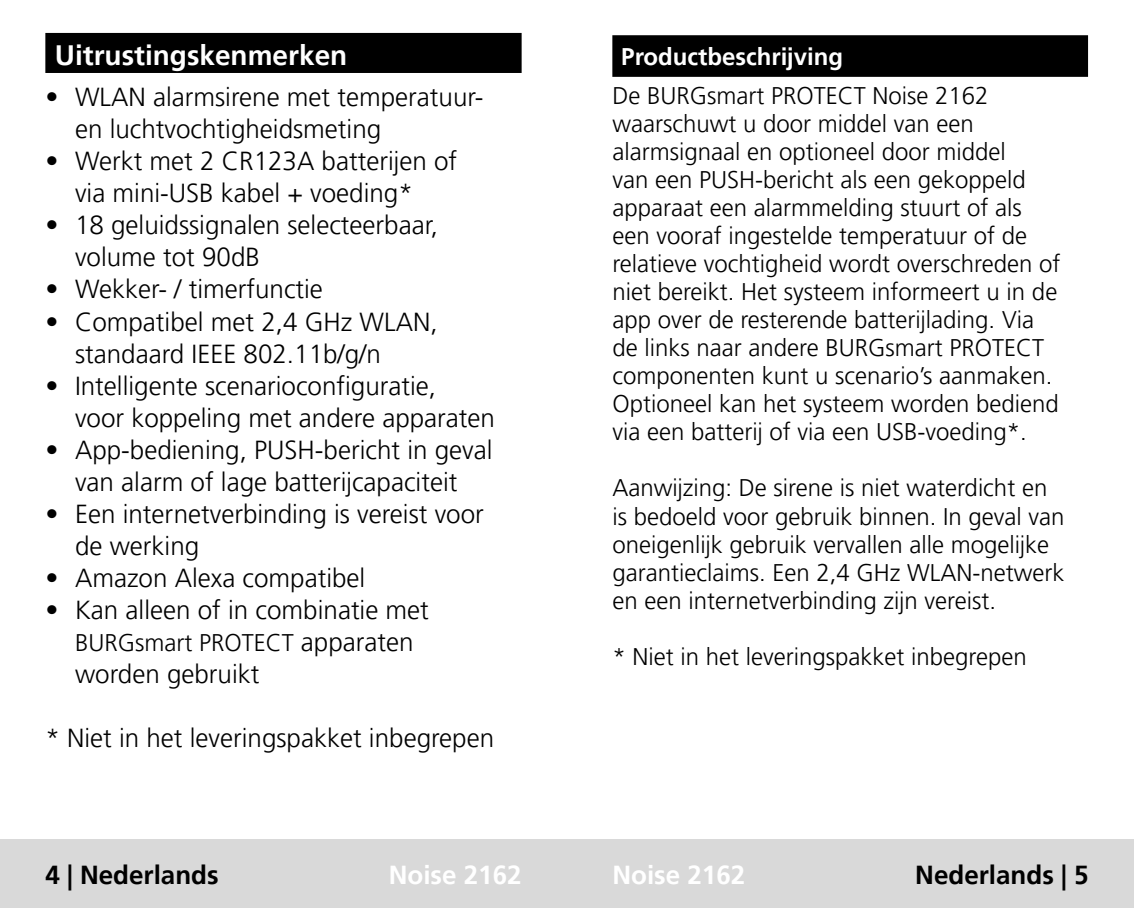
<style>
.page{position:relative;width:1134px;height:908px;background:#fff}
.page>*{position:absolute;margin:0;border:0;box-sizing:border-box;transform-origin:0 0}
.t1{font:700 28px "Frutiger LT Pro";color:#fff}
.t2{font:300 26px/32px "Frutiger LT Pro";color:#000}
.t3{font:700 26px "Frutiger LT Pro";color:#000}
.t4{font:700 26px "Frutiger LT Pro";color:#fff}
.t5{font:300 24px/28px "Frutiger LT Pro";color:#000}
.t6{font:700 24px "Frutiger LT Pro";color:#fff}
.s1{font-size:26px}
</style>
<div class="page">
<div style="left:0;top:839px;width:567px;height:68px;background:#d9d9d9"></div>
<div style="left:567px;top:839px;width:567px;height:68px;background:#d9d9d9"></div>
<div style="left:612px;top:35px;width:476px;height:42px;background:#000"></div>
<div style="left:45px;top:33px;width:477px;height:40px;background:#000"></div>
<p class="t1" style="left:55px;top:38px;width:294px">Uitrustingskenmerken</p>
<p class="t2" style="left:75px;top:81px;width:410px;text-indent:-30px">• WLAN alarmsirene met temperatuur&shy;en luchtvochtigheidsmeting</p>
<p class="t2" style="left:45px;top:145px;width:413px;text-align:center">• Werkt met 2 CR123A batterijen of via mini-USB kabel + voeding*</p>
<p class="t2" style="left:75px;top:209px;width:365px;text-indent:-30px">• 18 geluidssignalen selecteerbaar, volume tot 90dB</p>
<p class="t2" style="left:45px;top:273px;width:279px">• Wekker- / timerfunctie</p>
<p class="t2" style="left:75px;top:305px;width:364px;text-indent:-30px">• Compatibel met 2,4 GHz WLAN, standaard IEEE 802.11b/g/n</p>
<p class="t2" style="left:75px;top:369px;width:421px;text-indent:-30px">• Intelligente scenarioconfiguratie,<br>voor koppeling met andere apparaten</p>
<p class="t2" style="left:45px;top:433px;width:449px;text-align:center">• App-bediening, PUSH-bericht in geval van alarm of lage batterijcapaciteit</p>
<p class="t2" style="left:75px;top:497px;width:410px;text-indent:-30px">• Een internetverbinding is vereist voor de werking</p>
<p class="t2" style="left:45px;top:561px;width:322px">• Amazon Alexa compatibel</p>
<p class="t2" style="left:45px;top:593px;width:385px">• Kan alleen of in combinatie met</p>
<p class="t5" style="left:75px;top:628px;width:340px">BURGsmart PROTECT <span class="s1">apparaten</span></p>
<p class="t2" style="left:75px;top:657px;width:186px">worden gebruikt</p>
<p class="t2" style="left:45px;top:721px;width:450px">* Niet in het leveringspakket inbegrepen</p>
<p class="t6" style="left:621px;top:43px;width:223px">Productbeschrijving</p>
<p class="t5" style="left:612px;top:82px;width:450px">De BURGsmart PROTECT Noise 2162 waarschuwt u door middel van een alarmsignaal en optioneel door middel<br>van een PUSH-bericht als een gekoppeld apparaat een alarmmelding stuurt of als een vooraf ingestelde temperatuur of de relatieve vochtigheid wordt overschreden of niet bereikt. Het systeem informeert u in de app over de resterende batterijlading. Via de links naar andere BURGsmart PROTECT componenten kunt u scenario’s aanmaken.<br>Optioneel kan het systeem worden bediend via een batterij of via een USB-voeding*.</p>
<p class="t5" style="left:612px;top:474px;width:454px">Aanwijzing: De sirene is niet waterdicht en is bedoeld voor gebruik binnen. In geval van oneigenlijk gebruik vervallen alle mogelijke garantieclaims. Een 2,4 GHz WLAN-netwerk en een internetverbinding zijn vereist.</p>
<p class="t5" style="left:612px;top:642px;width:416px">* Niet in het leveringspakket inbegrepen</p>
<p class="t3" style="left:45px;top:859px;width:175px">4 | Nederlands</p>
<p class="t4" style="left:389px;top:859px;width:134px">Noise 2162</p>
<p class="t4" style="left:612px;top:859px;width:134px">Noise 2162</p>
<p class="t3" style="left:915px;top:859px;width:175px">Nederlands | 5</p>
</div>
